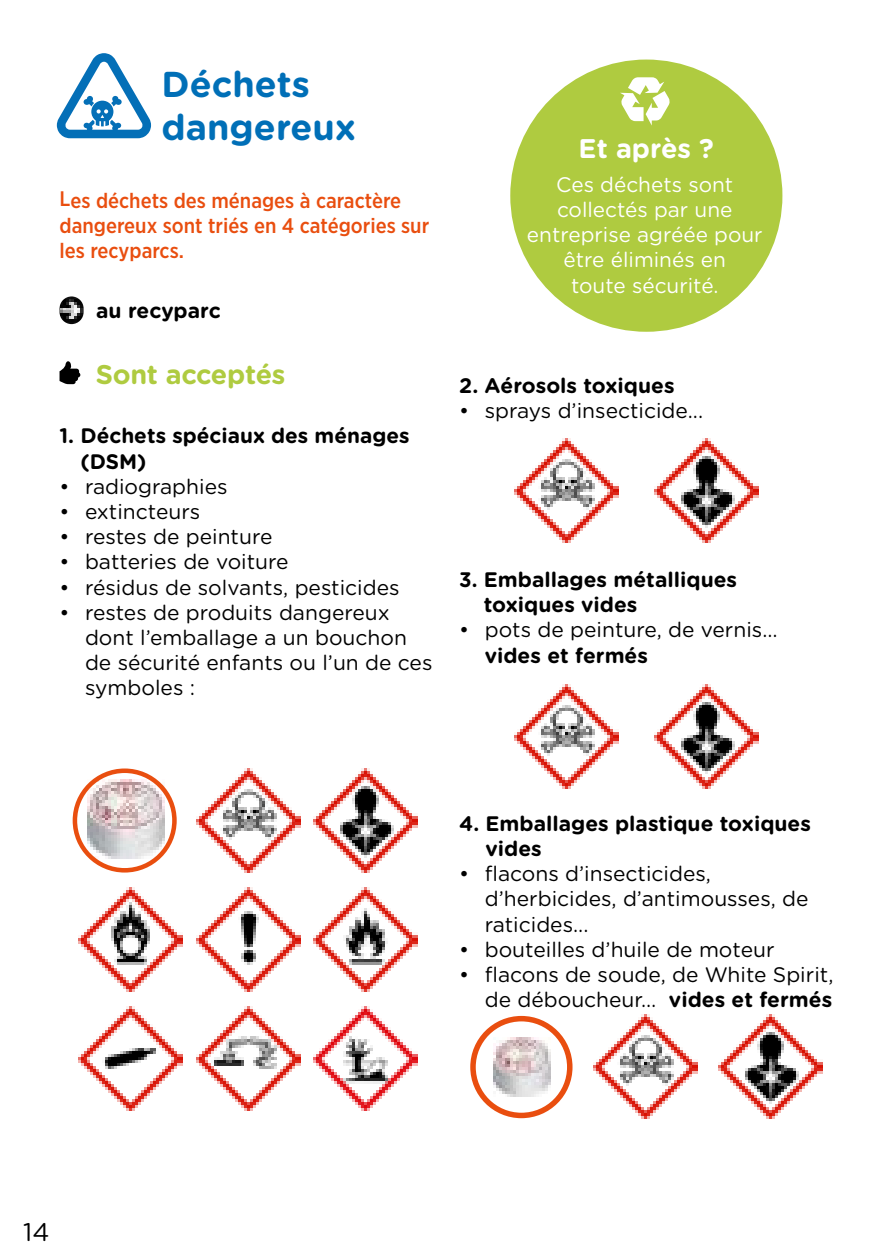
<style>
.page{position:relative;width:893px;height:1259px;background:#fff}
.page>*{position:absolute;margin:0;border:0;box-sizing:border-box;transform-origin:0 0}
.t1{font:700 36px/43.2px "Gotham Rounded";color:#006fb7}
.t2{font:700 27px "Gotham Rounded";letter-spacing:-.01em;color:#afcb40}
.t3{font:700 27px "Gotham Rounded";color:#fff}
.t4{font:25.5px "Gotham Rounded";color:#000}
.t5{font:21px/25.2px "Gotham Rounded";color:#000}
.t6{font:700 21px/25.2px "Gotham Rounded";color:#000}
.t7{font:500 21px/25.2px "Gotham Narrow";color:#e94e0f}
.t8{font:21px/25.2px "Gotham Rounded";color:#fff;text-align:center}
.t9{font:700 21px/25.2px "Gotham Rounded";color:#000;scale:.96 1}
.s1{font-weight:700}
</style>
<div class="page">
<img style="left:60px;top:296px;width:24px;height:28px;border-radius:12px">
<svg style="left:60px;top:361px;width:20px;height:23px"></svg>
<img style="left:196px;top:768px;width:104px;height:104px">
<img style="left:313px;top:768px;width:104px;height:104px">
<img style="left:79px;top:887px;width:104px;height:104px">
<img style="left:196px;top:887px;width:104px;height:104px">
<img style="left:313px;top:887px;width:104px;height:104px">
<img style="left:79px;top:1006px;width:104px;height:104px">
<img style="left:196px;top:1006px;width:104px;height:104px">
<img style="left:313px;top:1006px;width:104px;height:104px">
<img style="left:87px;top:780px;width:77px;height:78px">
<div style="left:73px;top:768px;width:104px;height:104px;border:5px solid #e94e0f;border-radius:50%"></div>
<img style="left:655px;top:684px;width:103px;height:104px">
<img style="left:515px;top:684px;width:104px;height:104px">
<img style="left:655px;top:438px;width:103px;height:104px">
<img style="left:515px;top:438px;width:104px;height:104px">
<img style="left:593px;top:1014px;width:104px;height:104px">
<img style="left:718px;top:1014px;width:104px;height:104px">
<svg style="left:473px;top:1018px;width:97px;height:97px"></svg>
<div style="left:470px;top:1016px;width:102px;height:102px;border:5px solid #e94e0f;border-radius:50%"></div>
<img style="left:493px;top:1037px;width:58px;height:59px">
<svg style="left:57px;top:53px;width:94px;height:85px"></svg>
<div style="left:510px;top:60px;width:272px;height:272px;background:#afcb40;border-radius:50%"></div>
<svg style="left:620px;top:77px;width:50px;height:49px"></svg>
<h1 class="t1" style="left:162px;top:61px;width:196px">Déchets dangereux</h1>
<p class="t7" style="left:60px;top:187px;width:371px">Les déchets des ménages à caractère dangereux sont triés en 4 catégories sur les recyparcs.</p>
<p class="t6" style="left:96px;top:297px;width:126px">au recyparc</p>
<p class="t2" style="left:96px;top:355px;width:191px">Sont acceptés</p>
<p class="t6" style="left:80px;top:422px;width:331px;text-indent:-21px">1. Déchets spéciaux des ménages (DSM)</p>
<p class="t5" style="left:60px;top:473px;width:170px">• radiographies</p>
<p class="t5" style="left:60px;top:498px;width:142px">• extincteurs</p>
<p class="t5" style="left:60px;top:523px;width:215px">• restes de peinture</p>
<p class="t5" style="left:60px;top:548px;width:231px">• batteries de voiture</p>
<p class="t5" style="left:60px;top:573px;width:342px">• résidus de solvants, pesticides</p>
<p class="t5" style="left:85px;top:599px;width:349px;text-indent:-26px">• restes de produits dangereux dont l’emballage a un bouchon de sécurité enfants ou l’un de ces symboles :</p>
<p class="t3" style="left:579px;top:129px;width:137px">Et après ?</p>
<p class="t8" style="left:527px;top:171px;width:237px">Ces déchets sont collectés par une entreprise agréée pour être éliminés en<br>toute sécurité.</p>
<p class="t6" style="left:459px;top:372px;width:217px">2. Aérosols toxiques</p>
<p class="t5" style="left:459px;top:397px;width:245px">• sprays d’insecticide...</p>
<p class="t9" style="left:484px;top:566px;width:265px;text-indent:-25px">3. Emballages métalliques toxiques vides</p>
<p class="t5" style="left:459px;top:616px;width:320px">• pots de peinture, de vernis…</p>
<p class="t6" style="left:485px;top:641px;width:165px">vides et fermés</p>
<p class="t6" style="left:485px;top:810px;width:327px;text-indent:-26px">4. Emballages plastique toxiques vides</p>
<p class="t5" style="left:485px;top:860px;width:325px;text-indent:-26px">• flacons d’insecticides, d’herbicides, d’antimousses, de raticides...</p>
<p class="t5" style="left:459px;top:936px;width:317px">• bouteilles d’huile de moteur</p>
<p class="t5" style="left:459px;top:961px;width:376px;text-align:right">• flacons de soude, de White Spirit, de déboucheur… <span class="s1">vides et fermés</span></p>
<p class="t4" style="left:23px;top:1214px;width:28px">14</p>
</div>
